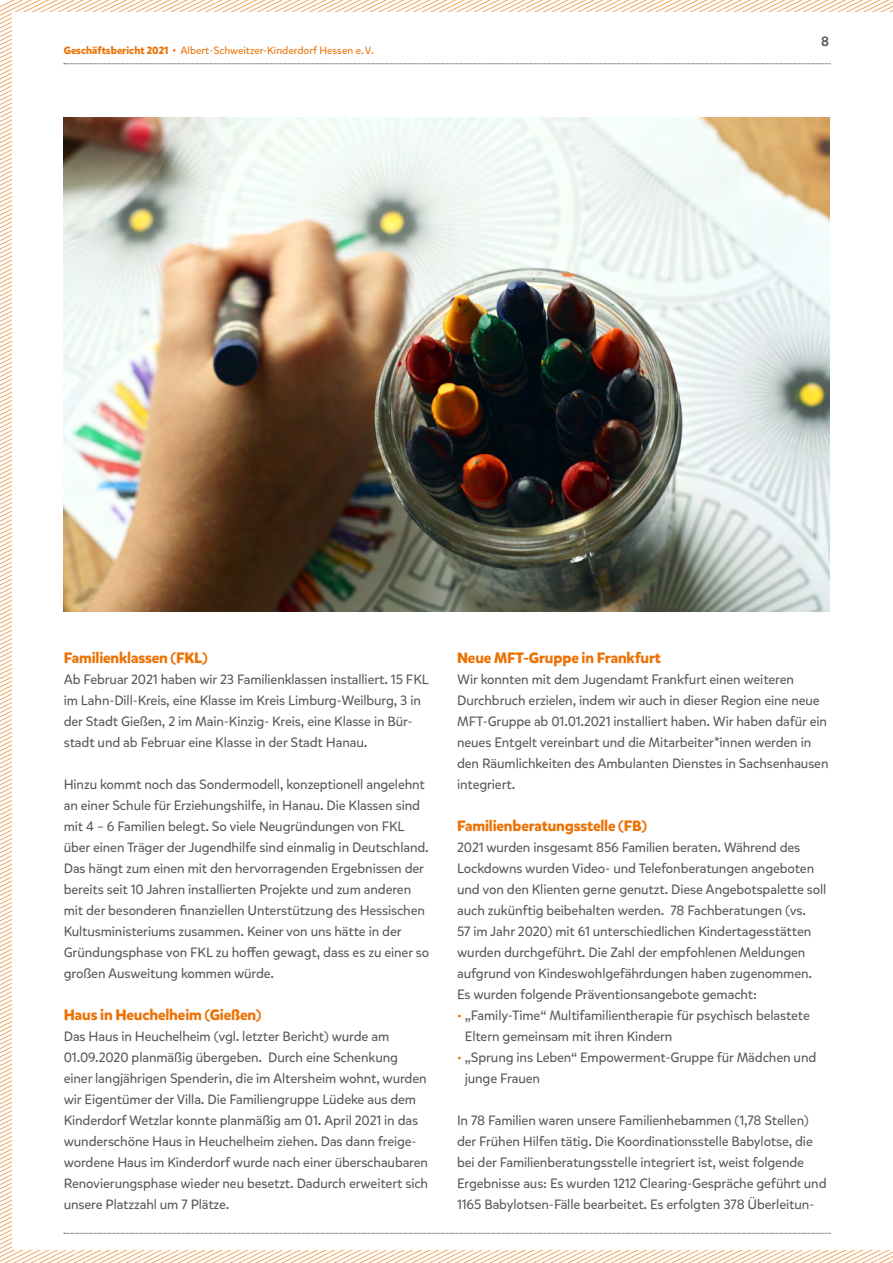
<style>
.page{position:relative;width:893px;height:1263px;background:#fff}
.page>*{position:absolute;margin:0;border:0;box-sizing:border-box;transform-origin:0 0}
.t1{font:700 15px "Mikado";letter-spacing:-.01em;color:#ec7206}
.t2{font:13.5px/21px "Mikado";letter-spacing:-.01em;color:#58585a}
.t3{font:500 13.5px "Mikado";color:#58585a}
.t4{font:10.5px "Mikado";color:#ec7206}
.s1{font-weight:700}
.s2{color:#ec7206}
</style>
<div class="page">
<svg style="left:64px;top:64px;width:766px;height:1px"></svg>
<svg style="left:0;top:1213px;width:893px;height:50px"></svg>
<img style="left:64px;top:117px;width:765px;height:494px">
<p class="t4" style="left:64px;top:44px;width:311px"><span class="s1">Geschäftsbericht 2021 •</span> Albert-Schweitzer-Kinderdorf Hessen e.V.</p>
<p class="t3" style="left:821px;top:33px;width:9px">8</p>
<p class="t1" style="left:64px;top:648px;width:146px">Familienklassen (FKL)</p>
<p class="t2" style="left:64px;top:669px;width:367px">Ab Februar 2021 haben wir 23 Familienklassen installiert. 15 FKL im Lahn-Dill-Kreis, eine Klasse im Kreis Limburg-Weilburg, 3 in der Stadt Gießen, 2 im Main-Kinzig- Kreis, eine Klasse in Bür&shy;stadt und ab Februar eine Klasse in der Stadt Hanau.</p>
<p class="t2" style="left:64px;top:774px;width:367px">Hinzu kommt noch das Sondermodell, konzeptionell angelehnt an einer Schule für Erziehungshilfe, in Hanau. Die Klassen sind mit 4 – 6 Familien belegt. So viele Neugründungen von FKL über einen Träger der Jugendhilfe sind einmalig in Deutschland.<br>Das hängt zum einen mit den hervorragenden Ergebnissen der bereits seit 10 Jahren installierten Projekte und zum anderen mit der besonderen finanziellen Unterstützung des Hessischen Kultusministeriums zusammen. Keiner von uns hätte in der Gründungsphase von FKL zu hoffen gewagt, dass es zu einer so großen Ausweitung kommen würde.</p>
<p class="t1" style="left:64px;top:1005px;width:199px">Haus in Heuchelheim (Gießen)</p>
<p class="t2" style="left:64px;top:1026px;width:366px">Das Haus in Heuchelheim (vgl. letzter Bericht) wurde am 01.09.2020 planmäßig übergeben. Durch eine Schenkung einer langjährigen Spenderin, die im Altersheim wohnt, wurden wir Eigentümer der Villa. Die Familiengruppe Lüdeke aus dem Kinderdorf Wetzlar konnte planmäßig am 01. April 2021 in das wunderschöne Haus in Heuchelheim ziehen. Das dann freige&shy;wordene Haus im Kinderdorf wurde nach einer überschaubaren Renovierungsphase wieder neu besetzt. Dadurch erweitert sich unsere Platzzahl um 7 Plätze.</p>
<p class="t1" style="left:457px;top:648px;width:205px">Neue MFT-Gruppe in Frankfurt</p>
<p class="t2" style="left:457px;top:669px;width:373px">Wir konnten mit dem Jugendamt Frankfurt einen weiteren Durchbruch erzielen, indem wir auch in dieser Region eine neue MFT-Gruppe ab 01.01.2021 installiert haben. Wir haben dafür ein neues Entgelt vereinbart und die Mitarbeiter*innen werden in den Räumlichkeiten des Ambulanten Dienstes in Sachsenhausen integriert.</p>
<p class="t1" style="left:457px;top:816px;width:191px">Familienberatungsstelle (FB)</p>
<p class="t2" style="left:457px;top:837px;width:371px">2021 wurden insgesamt 856 Familien beraten. Während des Lockdowns wurden Video- und Telefonberatungen angeboten und von den Klienten gerne genutzt. Diese Angebotspalette soll auch zukünftig beibehalten werden. 78 Fachberatungen (vs.<br>57 im Jahr 2020) mit 61 unterschiedlichen Kindertagesstätten wurden durchgeführt. Die Zahl der empfohlenen Meldungen aufgrund von Kindeswohlgefährdungen haben zugenommen.<br>Es wurden folgende Präventionsangebote gemacht:</p>
<p class="t2" style="left:465px;top:1005px;width:347px;text-indent:-8px"><span class="s2">•</span> „Family-Time“ Multifamilientherapie für psychisch belastete<br>Eltern gemeinsam mit ihren Kindern</p>
<p class="t2" style="left:465px;top:1047px;width:353px;text-indent:-8px"><span class="s2">•</span> „Sprung ins Leben“ Empowerment-Gruppe für Mädchen und junge Frauen</p>
<p class="t2" style="left:457px;top:1110px;width:371px">In 78 Familien waren unsere Familienhebammen (1,78 Stellen) der Frühen Hilfen tätig. Die Koordinationsstelle Babylotse, die bei der Familienberatungsstelle integriert ist, weist folgende Ergebnisse aus: Es wurden 1212 Clearing-Gespräche geführt und 1165 Babylotsen-Fälle bearbeitet. Es erfolgten 378 Überleitun-</p>
</div>
